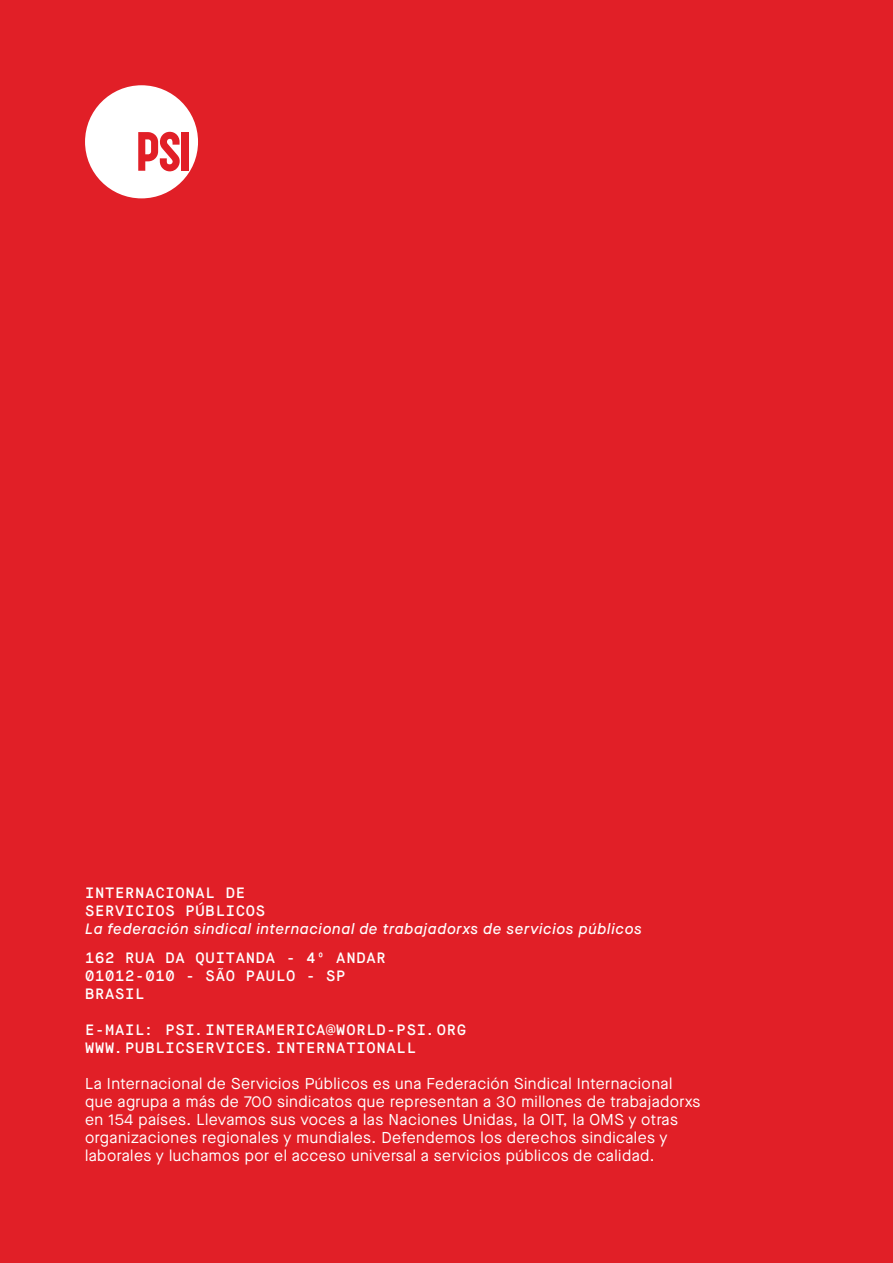
<style>
.page{position:relative;width:893px;height:1263px;background:#e11f27}
.page>*{position:absolute;margin:0;border:0;box-sizing:border-box;transform-origin:0 0}
.t1{font:15.75px/18px "Maison Neue";letter-spacing:.03em;color:#fff}
.t2{font:15px/18px "Maison Mono";letter-spacing:.05em;color:#fff}
.t3{font:italic 500 15px "Maison Neue";letter-spacing:.05em;color:#fff}
</style>
<div class="page">
<div style="left:85px;top:85px;width:113px;height:113px;background:#fff;border-radius:50%"></div>
<div style="left:181px;top:132px;width:7px;height:39px;background:#e11f27"></div>
<svg style="left:138px;top:132px;width:42px;height:39px"></svg>
<p class="t2" style="left:85px;top:884px;width:182px">INTERNACIONAL DE<br>SERVICIOS PÚBLICOS</p>
<p class="t3" style="left:85px;top:919px;width:558px">La federación sindical internacional de trabajadorxs de servicios públicos</p>
<p class="t2" style="left:85px;top:949px;width:302px">162 RUA DA QUITANDA - 4º ANDAR<br>01012-010 - SÃO PAULO - SP<br>BRASIL</p>
<p class="t2" style="left:85px;top:1021px;width:383px">E-MAIL: PSI.INTERAMERICA@WORLD-PSI.ORG<br>WWW.PUBLICSERVICES.INTERNATIONALL</p>
<p class="t1" style="left:85px;top:1074px;width:617px">La Internacional de Servicios Públicos es una Federación Sindical Internacional que agrupa a más de 700 sindicatos que representan a 30 millones de trabajadorxs en 154 países. Llevamos sus voces a las Naciones Unidas, la OIT, la OMS y otras organizaciones regionales y mundiales. Defendemos los derechos sindicales y laborales y luchamos por el acceso universal a servicios públicos de calidad.</p>
</div>
